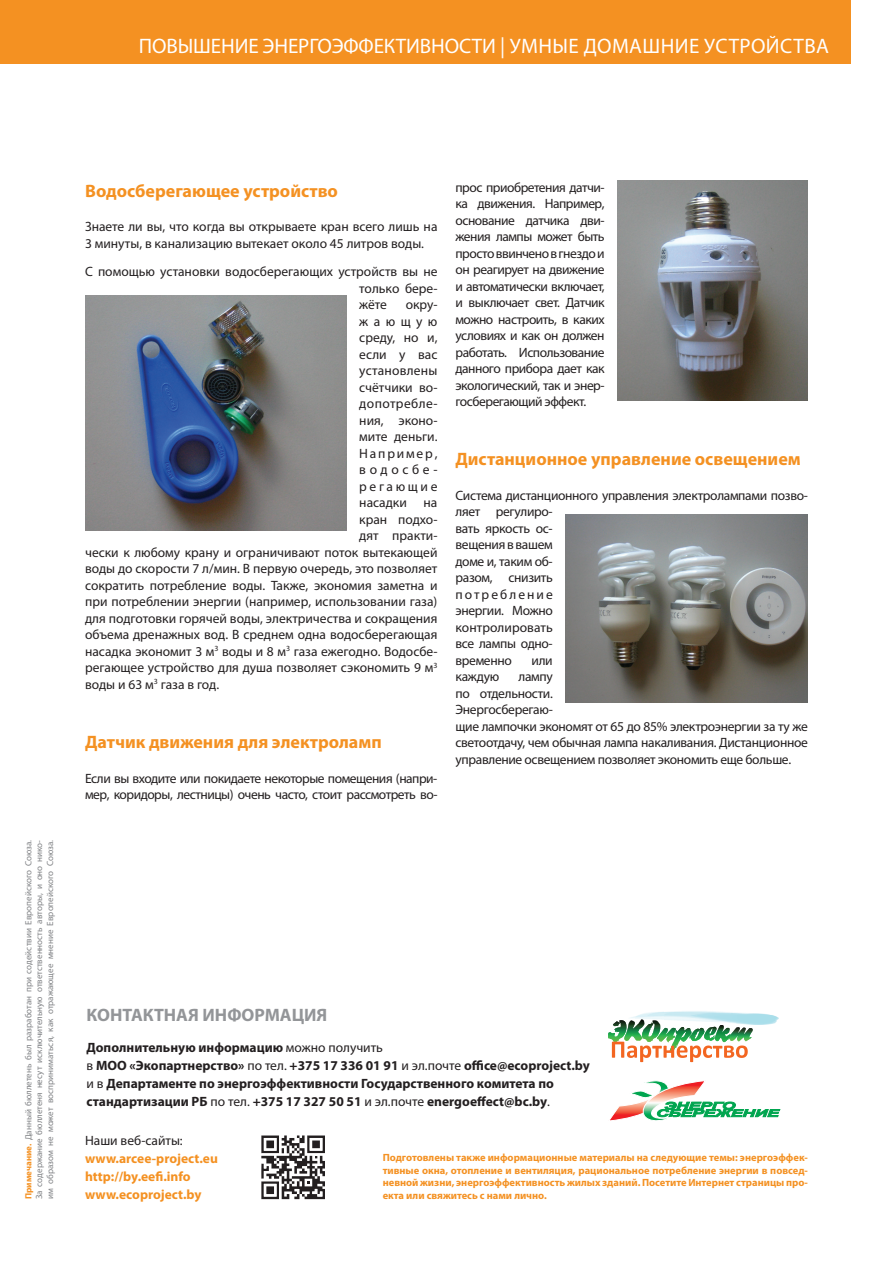
<style>
.page{position:relative;width:893px;height:1263px;background:#fff}
.page>*{position:absolute;margin:0;border:0;box-sizing:border-box;transform-origin:0 0}
.t1{font:21px "Myriad Pro";letter-spacing:.1em;color:#fff}
.t2{font:700 18px "Myriad Pro";color:#f49122}
.t3{font:700 18px "Myriad Pro";color:#939598}
.t4{font:13.5px/16.5px "Myriad Pro";letter-spacing:-.005em;color:#231f20;text-align:justify}
.t5{font:13.5px/16.5px "Myriad Pro";letter-spacing:-.025em;color:#231f20}
.t6{font:700 13.5px/18px "Myriad Pro";color:#231f20}
.t7{font:13.5px/16.5px "Myriad Pro";letter-spacing:-.035em;color:#231f20}
.t8{font:700 13.5px/18px "Myriad Pro";color:#f49122}
.t9{font:13.5px "Myriad Pro";letter-spacing:.015em;color:#231f20}
.t10{font:13.5px "Myriad Pro";letter-spacing:.03em;color:#231f20}
.t11{font:13.5px "Myriad Pro";letter-spacing:.135em;color:#231f20}
.t12{font:13.5px "Myriad Pro";letter-spacing:.27em;color:#231f20}
.t13{font:13.5px "Myriad Pro";letter-spacing:.195em;color:#231f20}
.t14{font:700 10.5px/12.6px "Myriad Pro";color:#f49122;text-align:justify}
.t15{font:9px/10.8px "Myriad Pro";color:#808285;text-align:justify}
.s1{font-weight:700;color:#f49122}
.s2{font-weight:400}
</style>
<div class="page">
<div style="left:0;top:0;width:850px;height:64px;background:#f49122"></div>
<svg style="left:261px;top:1135px;width:64px;height:64px"></svg>
<img style="left:736px;top:1013px;width:42px;height:7px">
<svg style="left:608px;top:1014px;width:169px;height:48px"></svg>
<svg style="left:610px;top:1080px;width:170px;height:41px"></svg>
<img style="left:85px;top:296px;width:262px;height:234px">
<img style="left:617px;top:180px;width:191px;height:220px">
<img style="left:566px;top:514px;width:242px;height:188px">
<h1 class="t1" style="left:139px;top:33px;width:85px">Повышение</h1>
<h1 class="t1" style="left:263px;top:33px;width:124px">эне ргоэффективн</h1>
<h1 class="t1" style="left:445px;top:33px;width:27px">ости</h1>
<h1 class="t1" style="left:500px;top:33px;width:174px">| Умн ые домашние</h1>
<h1 class="t1" style="left:704px;top:33px;width:126px">устройства</h1>
<p class="t15" style="left:23px;top:1199px;width:361px;rotate:-90deg"><span class="s1">Примечание.</span> Данный бюллетень был разработан при содействии Европейского Союза.<br>За содержание бюллетеня несут исключительную ответственность авторы, и оно нико&shy;им образом не может восприниматься, как отражающее мнение Европейского Союза.</p>
<h2 class="t2" style="left:85px;top:179px;width:254px">Водосберегающее устройство</h2>
<p class="t4" style="left:85px;top:218px;width:354px">Знаете ли вы, что когда вы открываете кран всего лишь на<br>3 минуты, в канализацию вытекает около 45 литров воды.</p>
<p class="t4" style="left:359px;top:263px;width:80px;text-indent:-274px">С помощью установки водосберегающих устройств вы не только бере&shy;жёте</p>
<p class="t4" style="left:406px;top:296px;width:33px">окру-</p>
<p class="t4" style="left:359px;top:313px;width:80px">жающую</p>
<p class="t4" style="left:359px;top:329px;width:80px">среду, но и,</p>
<p class="t4" style="left:359px;top:346px;width:80px">если у вас</p>
<p class="t9" style="left:359px;top:362px;width:80px">установлены</p>
<p class="t4" style="left:359px;top:379px;width:80px">счётчики во-</p>
<p class="t10" style="left:359px;top:395px;width:80px">допотребле-</p>
<p class="t4" style="left:359px;top:412px;width:80px">ния, эконо-</p>
<p class="t4" style="left:359px;top:428px;width:80px">мите деньги.</p>
<p class="t11" style="left:359px;top:445px;width:80px">Например,</p>
<p class="t12" style="left:359px;top:461px;width:80px">водосбе-</p>
<p class="t13" style="left:359px;top:478px;width:80px">регающие</p>
<p class="t4" style="left:359px;top:494px;width:80px">насадки на</p>
<p class="t4" style="left:359px;top:511px;width:80px">кран подхо-</p>
<p class="t4" style="left:359px;top:527px;width:80px">дят практи-</p>
<p class="t4" style="left:85px;top:544px;width:354px">чески к любому крану и ограничивают поток вытекающей</p>
<p class="t4" style="left:85px;top:560px;width:354px">воды до скорости 7 л/мин. В первую очередь, это позволяет</p>
<p class="t4" style="left:85px;top:577px;width:354px">сократить потребление воды. Также, экономия заметна и</p>
<p class="t4" style="left:85px;top:593px;width:354px">при потреблении энергии (например, использовании газа)</p>
<p class="t4" style="left:85px;top:610px;width:354px">для подготовки горячей воды, электричества и сокращения</p>
<p class="t4" style="left:85px;top:626px;width:354px">объема дренажных вод. В среднем одна водосберегающая</p>
<p class="t4" style="left:85px;top:643px;width:354px">насадка экономит 3 м<sup>3</sup> воды и 8 м<sup>3</sup> газа ежегодно. Водосбе-</p>
<p class="t4" style="left:85px;top:659px;width:354px">регающее устройство для душа позволяет сэкономить 9 м<sup>3</sup></p>
<p class="t4" style="left:85px;top:676px;width:136px">воды и 63 м<sup>3</sup> газа в год.</p>
<h2 class="t2" style="left:85px;top:730px;width:298px">Датчик движения для электроламп</h2>
<p class="t7" style="left:85px;top:769px;width:354px">Если вы входите или покидаете некоторые помещения (напри&shy;мер, коридоры, лестницы) очень часто, стоит рассмотреть во-</p>
<p class="t4" style="left:455px;top:179px;width:151px">прос приобретения датчи&shy;ка движения. Например, основание датчика дви&shy;жения лампы может быть просто ввинчено в гнездо и он реагирует на движение и автоматически включает, и выключает свет. Датчик можно настроить, в каких условиях и как он должен работать. Использование данного прибора дает как экологический, так и энер&shy;госберегающий эффект.</p>
<h2 class="t2" style="left:455px;top:448px;width:347px">Дистанционное управление освещением</h2>
<p class="t5" style="left:455px;top:487px;width:354px">Система дистанционного управления электролампами позво&shy;ляет регулиро-<br>вать яркость ос-<br>вещения в вашем<br>доме и, таким об-<br>разом, снизить<br>потребление<br>энергии. Можно<br>контролировать<br>все лампы одно-<br>временно</p>
<p class="t4" style="left:532px;top:652px;width:23px">или</p>
<p class="t5" style="left:455px;top:668px;width:354px;text-indent:63px">лампу<br>по отдельности.<br>Энергосберегаю-<br>щие лампочки экономят от 65 до 85% электроэнергии за ту же светоотдачу, чем обычная лампа накаливания. Дистанционное управление освещением позволяет экономить еще больше.</p>
<p class="t4" style="left:455px;top:668px;width:45px">каждую</p>
<h2 class="t3" style="left:87px;top:1003px;width:242px">КОНТАКТНАЯ ИНФОРМАЦИЯ</h2>
<p class="t6" style="left:87px;top:1038px;width:505px">Дополнительную информацию <span class="s2">можно получить<br>в</span> МОО «Экопартнерство» <span class="s2">по тел.</span> +375 17 336 01 91 <span class="s2">и эл.почте</span> office@ecoproject.by <span class="s2">и в</span> Департаменте по энергоэффективности Государственного комитета по стандартизации РБ <span class="s2">по тел.</span> +375 17 327 50 51 <span class="s2">и эл.почте</span> energoeffect@bc.by<span class="s2">.</span></p>
<p class="t4" style="left:85px;top:1132px;width:99px">Наши веб-сайты:</p>
<p class="t8" style="left:85px;top:1149px;width:134px">www.arcee-project.eu http://by.eefi.info www.ecoproject.by</p>
<p class="t14" style="left:383px;top:1151px;width:427px">Подготовлены также информационные материалы на следующие темы: энергоэффек&shy;тивные окна, отопление и вентиляция, рациональное потребление энергии в повсед&shy;невной жизни, энергоэффективность жилых зданий. Посетите Интернет страницы про&shy;екта или свяжитесь с нами лично.</p>
</div>
